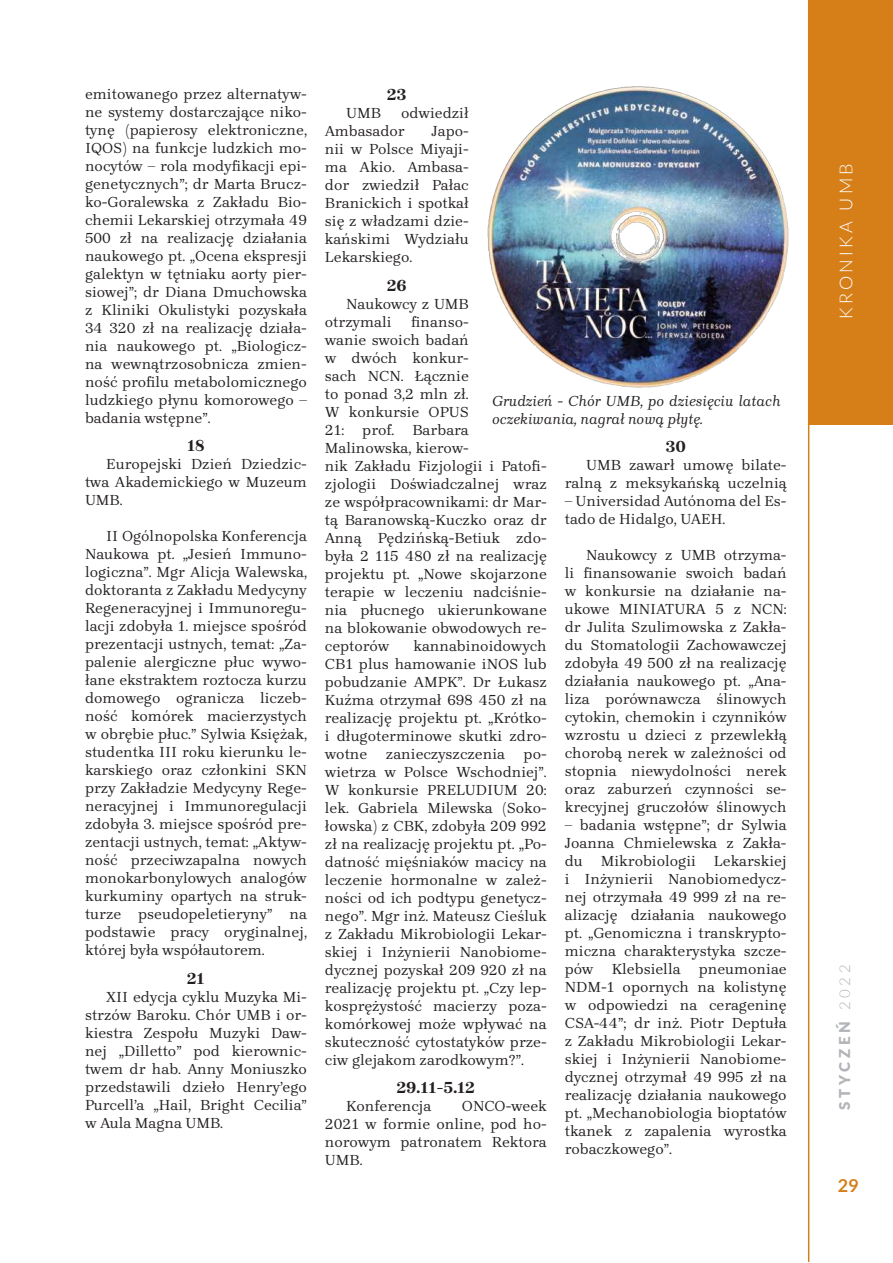
<style>
.page{position:relative;width:893px;height:1263px;background:#fff}
.page>*{position:absolute;margin:0;border:0;box-sizing:border-box;transform-origin:0 0}
.t1{font:300 18px "Lato";letter-spacing:.18em;color:#fff}
.t2{font:700 18px "Lato";color:#d67f18}
.t3{font:16.5px "Brygada 1918";color:#231f20}
.t4{font:15px/18px "Brygada 1918";color:#231f20;text-align:justify}
.t5{font:italic 15px/18px "Brygada 1918";color:#231f20}
.t6{font:900 15px "Lato";letter-spacing:.25em;color:#b3b4b9}
.s1{font-weight:300}
</style>
<div class="page">
<hr style="left:808px;top:0;width:1px;height:1262px;background:#d67f18">
<div style="left:809px;top:0;width:84px;height:424px;background:#d67f18"></div>
<img style="left:487px;top:86px;width:302px;height:302px">
<p class="t4" style="left:85px;top:85px;width:223px">emitowanego przez alternatyw&shy;ne systemy dostarczające niko&shy;tynę (papierosy elektroniczne, IQOS) na funkcje ludzkich mo&shy;nocytów – rola modyfikacji epi&shy;genetycznych”; dr Marta Brucz&shy;ko-Goralewska z Zakładu Bio&shy;chemii Lekarskiej otrzymała 49<br>500 zł na realizację działania naukowego pt. „Ocena ekspresji galektyn w tętniaku aorty pier&shy;siowej”; dr Diana Dmuchowska z Kliniki Okulistyki pozyskała 34 320 zł na realizację działa&shy;nia naukowego pt. „Biologicz&shy;na wewnątrzosobnicza zmien&shy;ność profilu metabolomicznego ludzkiego płynu komorowego – badania wstępne”.</p>
<p class="t3" style="left:187px;top:434px;width:19px">18</p>
<p class="t4" style="left:85px;top:456px;width:223px;text-indent:21px">Europejski Dzień Dziedzic&shy;twa Akademickiego w Muzeum UMB.</p>
<p class="t4" style="left:85px;top:528px;width:223px;text-indent:21px">II Ogólnopolska Konferencja Naukowa pt. „Jesień Immuno&shy;logiczna”. Mgr Alicja Walewska, doktoranta z Zakładu Medycyny Regeneracyjnej i Immunoregu&shy;lacji zdobyła 1. miejsce spośród prezentacji ustnych, temat: „Za&shy;palenie alergiczne płuc wywo&shy;łane ekstraktem roztocza kurzu domowego ogranicza liczeb&shy;ność komórek macierzystych w obrębie płuc.” Sylwia Księżak, studentka III roku kierunku le&shy;karskiego oraz członkini SKN przy Zakładzie Medycyny Rege&shy;neracyjnej i Immunoregulacji zdobyła 3. miejsce spośród pre&shy;zentacji ustnych, temat: „Aktyw&shy;ność przeciwzapalna nowych monokarbonylowych analogów kurkuminy opartych na struk&shy;turze pseudopeletieryny” na podstawie pracy oryginalnej, której była współautorem.</p>
<p class="t3" style="left:187px;top:966px;width:19px">21</p>
<p class="t4" style="left:85px;top:988px;width:223px;text-indent:21px">XII edycja cyklu Muzyka Mi&shy;strzów Baroku. Chór UMB i or&shy;kiestra Zespołu Muzyki Daw&shy;nej „Dilletto” pod kierownic&shy;twem dr hab. Anny Moniuszko przedstawili dzieło Henry’ego Purcell’a „Hail, Bright Cecilia” w Aula Magna UMB.</p>
<p class="t3" style="left:387px;top:83px;width:21px">23</p>
<p class="t4" style="left:325px;top:105px;width:145px;text-indent:76px">odwiedził<br>Ambasador</p>
<p class="t4" style="left:346px;top:105px;width:36px">UMB</p>
<p class="t4" style="left:325px;top:123px;width:145px;text-indent:107px">Japo&shy;nii w Polsce Miyaji&shy;ma Akio. Ambasa&shy;dor zwiedził Pałac Branickich i spotkał się z władzami dzie&shy;kańskimi Wydziału Lekarskiego.</p>
<p class="t3" style="left:387px;top:273px;width:21px">26</p>
<p class="t4" style="left:325px;top:295px;width:145px;text-indent:21px">Naukowcy z UMB otrzymali</p>
<p class="t4" style="left:325px;top:313px;width:223px;text-align:left;text-indent:86px">finanso-<br>wanie swoich badań<br>w dwóch konkur-<br>sach NCN. Łącznie<br>to ponad 3,2 mln zł.<br>W konkursie OPUS<br>21: prof. Barbara<br>Malinowska, kierow-<br>nik Zakładu Fizjologii i Patofi&shy;zjologii Doświadczalnej wraz ze współpracownikami: dr Mar&shy;tą Baranowską-Kuczko oraz dr<br>Anną Pędzińską-Betiuk zdo&shy;była 2 115 480 zł na realizację projektu pt. „Nowe skojarzone terapie w leczeniu nadciśnie&shy;nia płucnego ukierunkowane na blokowanie obwodowych re&shy;ceptorów</p>
<p class="t5" style="left:492px;top:392px;width:290px">Grudzień - Chór UMB, po dziesięciu latach oczekiwania, nagrał nową płytę.</p>
<p class="t3" style="left:665px;top:435px;width:22px">30</p>
<p class="t4" style="left:565px;top:457px;width:223px;text-align:right">UMB zawarł umowę bilate&shy;ralną z meksykańską uczelnią</p>
<p class="t4" style="left:565px;top:493px;width:223px">– Universidad Autónoma del Es&shy;tado de Hidalgo, UAEH.</p>
<p class="t4" style="left:565px;top:547px;width:223px;text-indent:21px">Naukowcy z UMB otrzyma&shy;li finansowanie swoich badań w konkursie na działanie na&shy;ukowe MINIATURA 5 z NCN: dr Julita Szulimowska z Zakła&shy;du Stomatologii Zachowawczej zdobyła 49 500 zł na realizację działania naukowego pt. „Ana&shy;liza porównawcza ślinowych cytokin, chemokin i czynników wzrostu u dzieci z przewlekłą chorobą nerek w zależności od stopnia niewydolności nerek oraz zaburzeń czynności se&shy;krecyjnej gruczołów ślinowych</p>
<p class="t4" style="left:565px;top:817px;width:223px">– badania wstępne”; dr Sylwia Joanna Chmielewska z Zakła&shy;du Mikrobiologii Lekarskiej i Inżynierii Nanobiomedycz&shy;nej otrzymała 49 999 zł na re&shy;alizację działania naukowego pt. „Genomiczna i transkrypto&shy;miczna charakterystyka szcze&shy;pów Klebsiella pneumoniae NDM-1 opornych na kolistynę w odpowiedzi na cerageninę CSA-44”; dr inż. Piotr Deptuła z Zakładu Mikrobiologii Lekar&shy;skiej i Inżynierii Nanobiome&shy;dycznej otrzymał 49 995 zł na realizację działania naukowego pt. „Mechanobiologia bioptatów tkanek z zapalenia wyrostka robaczkowego”.</p>
<p class="t4" style="left:325px;top:637px;width:223px;text-indent:89px">kannabinoidowych CB1 plus hamowanie iNOS lub pobudzanie AMPK”. Dr Łukasz Kuźma otrzymał 698 450 zł na realizację projektu pt. „Krótko&shy;i długoterminowe skutki zdro&shy;wotne zanieczyszczenia po&shy;wietrza w Polsce Wschodniej”.<br>W konkursie PRELUDIUM 20: lek. Gabriela Milewska (Soko&shy;łowska) z CBK, zdobyła 209 992 zł na realizację projektu pt. „Po&shy;datność mięśniaków macicy na leczenie hormonalne w zależ&shy;ności od ich podtypu genetycz&shy;nego”. Mgr inż. Mateusz Cieśluk z Zakładu Mikrobiologii Lekar&shy;skiej i Inżynierii Nanobiome&shy;dycznej pozyskał 209 920 zł na realizację projektu pt. „Czy lep&shy;kosprężystość macierzy poza&shy;komórkowej może wpływać na skuteczność cytostatyków prze&shy;ciw glejakom zarodkowym?”.</p>
<p class="t3" style="left:397px;top:1076px;width:79px">29.11-5.12</p>
<p class="t4" style="left:346px;top:1097px;width:87px">Konferencja</p>
<p class="t4" style="left:325px;top:1097px;width:223px;text-indent:137px">ONCO-week 2021 w formie online, pod ho&shy;norowym patronatem Rektora UMB.</p>
<p class="t1" style="left:833px;top:319px;width:157px;rotate:-90deg">KRONIKA UMB</p>
<p class="t6" style="left:833px;top:1110px;width:147px;rotate:-90deg">STYCZEŃ <span class="s1">2022</span></p>
<p class="t2" style="left:838px;top:1172px;width:22px">29</p>
</div>
